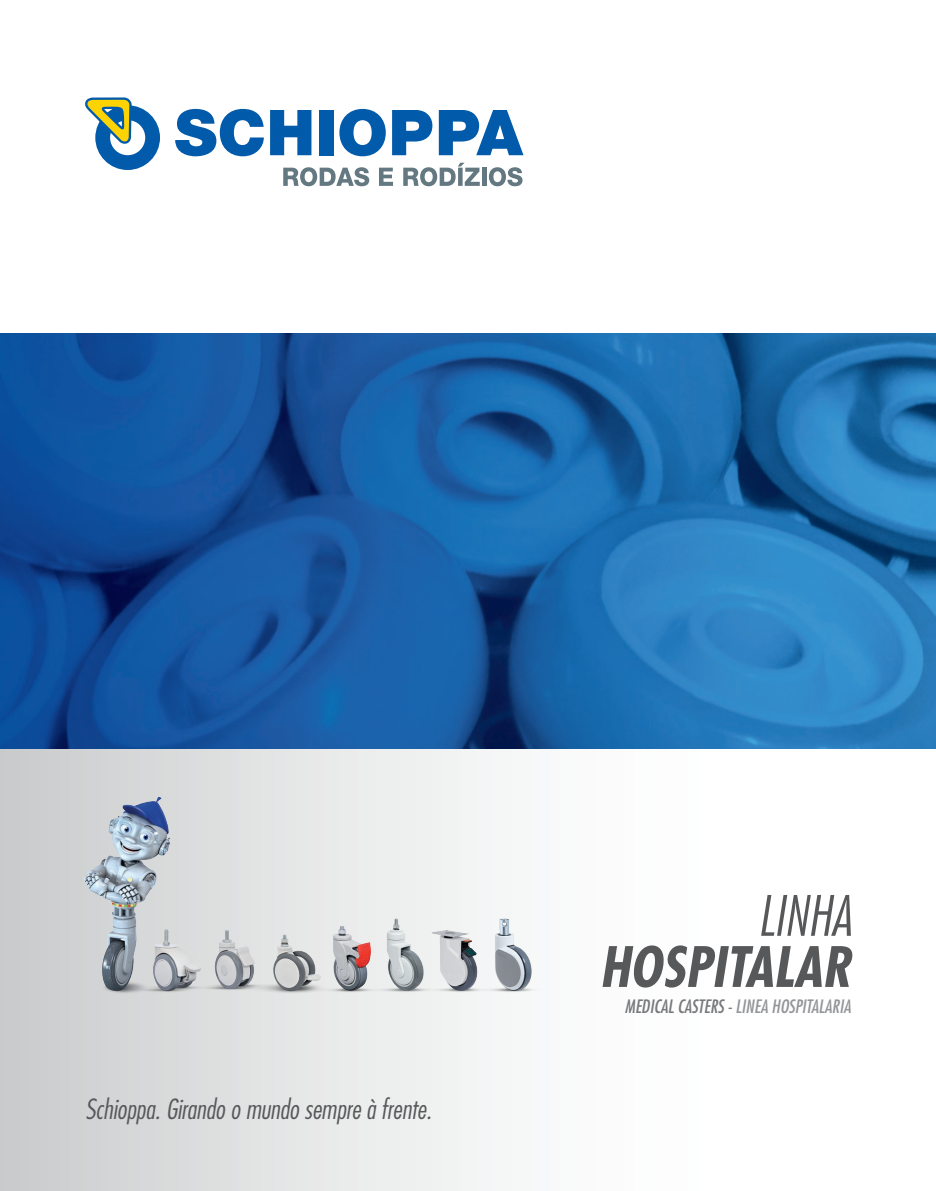
<style>
.page{position:relative;width:936px;height:1191px;background:#fff}
.page>*{position:absolute;margin:0;border:0;box-sizing:border-box;transform-origin:0 0}
.t1{font:italic 700 condensed 54.15px "Futura Std";color:#57585a}
.t2{font:italic 300 condensed 54.15px "Futura Std";color:#57585a}
.t3{font:italic 300 condensed 27px "Futura Std";color:#57585a}
.t4{font:italic condensed 18px "Futura Std";color:#939598}
.s1{color:#76787b}
</style>
<div class="page">
<div style="left:0;top:725px;width:935px;height:466px;background:linear-gradient(to right,#d0d3d3,#fff)"></div>
<img style="left:0;top:334px;width:935px;height:414px">
<img style="left:184px;top:915px;width:421px;height:82px">
<img style="left:68px;top:784px;width:116px;height:222px">
<svg style="left:85px;top:97px;width:75px;height:73px"></svg>
<svg style="left:175px;top:109px;width:89px;height:47px"></svg>
<svg style="left:270px;top:110px;width:41px;height:45px"></svg>
<div style="left:319px;top:110px;width:14px;height:45px;background:#015aaa"></div>
<svg style="left:339px;top:109px;width:47px;height:47px"></svg>
<svg style="left:392px;top:110px;width:40px;height:45px"></svg>
<svg style="left:439px;top:110px;width:84px;height:45px"></svg>
<svg style="left:283px;top:167px;width:86px;height:19px"></svg>
<svg style="left:379px;top:168px;width:14px;height:18px"></svg>
<svg style="left:403px;top:163px;width:77px;height:23px"></svg>
<hr style="left:482px;top:168px;width:4px;height:18px;background:#647882">
<svg style="left:489px;top:167px;width:33px;height:19px"></svg>
<p class="t3" style="left:85px;top:1092px;width:348px">Schioppa. Girando o mundo sempre à frente.</p>
<h1 class="t2" style="left:757px;top:883px;width:94px">LINHA</h1>
<h1 class="t1" style="left:599px;top:933px;width:253px">HOSPITALAR</h1>
<p class="t4" style="left:625px;top:995px;width:227px"><span class="s1">MEDICAL CASTERS -</span> LINEA HOSPITALARIA</p>
</div>
